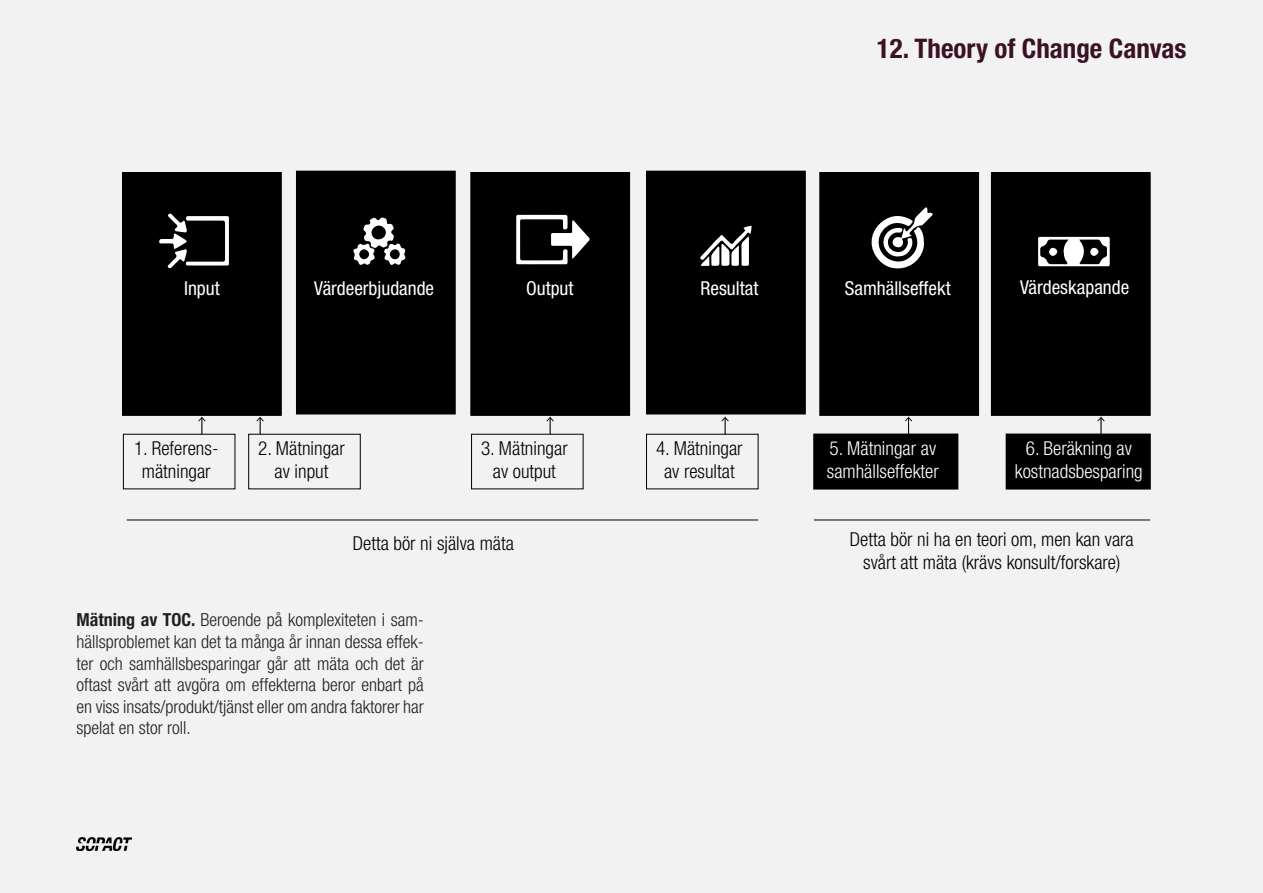
<style>
.page{position:relative;width:1263px;height:893px;background:#f2f2f2}
.page>*{position:absolute;margin:0;border:0;box-sizing:border-box;transform-origin:0 0}
.Rubrik{font:700 condensed 27px "Helvetica Neue LT Pro";color:#3b1225}
.t1{font:300 condensed 19.2px/23.1px "Helvetica Neue LT Pro";color:#000;text-align:center}
.t2{font:condensed 19.2px "Helvetica Neue LT Pro";color:#fff}
.t3{font:300 condensed 19.2px/23.1px "Helvetica Neue LT Pro";color:#fff}
.brödtext{font:300 condensed 18px/21.6px "Helvetica Neue LT Pro";color:#231f20;text-align:justify}
.s1{font-weight:700}
</style>
<div class="page">
<img style="left:77px;top:837px;width:54px;height:14px">
<div style="left:123px;top:173px;width:158px;height:242px;background:#000"></div>
<div style="left:122px;top:172px;width:160px;height:244px;border:2px solid #000"></div>
<div style="left:297px;top:172px;width:158px;height:242px;background:#000"></div>
<div style="left:296px;top:171px;width:160px;height:243px;border:2px solid #000"></div>
<div style="left:471px;top:173px;width:158px;height:242px;background:#000"></div>
<div style="left:470px;top:172px;width:160px;height:244px;border:2px solid #000"></div>
<div style="left:647px;top:172px;width:158px;height:242px;background:#000"></div>
<div style="left:646px;top:171px;width:160px;height:243px;border:2px solid #000"></div>
<div style="left:820px;top:173px;width:158px;height:242px;background:#000"></div>
<div style="left:819px;top:172px;width:160px;height:244px;border:2px solid #000"></div>
<div style="left:992px;top:173px;width:158px;height:242px;background:#000"></div>
<div style="left:991px;top:172px;width:160px;height:244px;border:2px solid #000"></div>
<svg style="left:159px;top:213px;width:70px;height:56px"></svg>
<svg style="left:516px;top:215px;width:74px;height:49px"></svg>
<svg style="left:700px;top:226px;width:52px;height:40px"></svg>
<svg style="left:871px;top:207px;width:62px;height:62px"></svg>
<svg style="left:353px;top:217px;width:53px;height:48px"></svg>
<svg style="left:1038px;top:237px;width:72px;height:30px"></svg>
<div style="left:1090px;top:248px;width:8px;height:8px;background:#fff;border-radius:50%"></div>
<div style="left:1049px;top:248px;width:8px;height:8px;background:#fff;border-radius:50%"></div>
<svg style="left:198px;top:417px;width:8px;height:17px"></svg>
<div style="left:248px;top:434px;width:113px;height:55px;border:1px solid #000"></div>
<svg style="left:256px;top:417px;width:8px;height:17px"></svg>
<svg style="left:546px;top:417px;width:8px;height:17px"></svg>
<svg style="left:721px;top:417px;width:8px;height:17px"></svg>
<div style="left:814px;top:434px;width:144px;height:55px;background:#000"></div>
<div style="left:813px;top:434px;width:145px;height:56px;border:1px solid #000"></div>
<svg style="left:905px;top:417px;width:7px;height:17px"></svg>
<div style="left:1006px;top:434px;width:144px;height:55px;background:#000"></div>
<div style="left:1006px;top:434px;width:145px;height:56px;border:1px solid #000"></div>
<svg style="left:1097px;top:417px;width:8px;height:17px"></svg>
<hr style="left:127px;top:519px;width:631px;height:1px;background:#000">
<hr style="left:814px;top:519px;width:336px;height:1px;background:#000">
<p class="Rubrik" style="left:877px;top:32px;width:311px">12. Theory of Change Canvas</p>
<p class="t2" style="left:184px;top:277px;width:37px">Input</p>
<p class="t2" style="left:314px;top:277px;width:122px">Värdeerbjudande</p>
<p class="t2" style="left:526px;top:277px;width:49px">Output</p>
<p class="t2" style="left:700px;top:277px;width:59px">Resultat</p>
<p class="t2" style="left:845px;top:277px;width:107px">Samhällseffekt</p>
<p class="t2" style="left:1020px;top:276px;width:111px">Värdeskapande</p>
<p class="t1" style="left:134px;top:436px;width:86px">1. Referens&shy;mätningar</p>
<p class="t1" style="left:258px;top:436px;width:88px">2. Mätningar av input</p>
<p class="t1" style="left:481px;top:436px;width:88px">3. Mätningar av output</p>
<p class="t1" style="left:656px;top:436px;width:88px">4. Mätningar av resultat</p>
<p class="t3" style="left:827px;top:436px;width:113px">5. Mätningar av samhällseffekter</p>
<p class="t3" style="left:1015px;top:436px;width:129px;text-align:center">6. Beräkning av kostnadsbesparing</p>
<p class="t1" style="left:353px;top:531px;width:163px">Detta bör ni själva mäta</p>
<p class="t1" style="left:850px;top:528px;width:285px">Detta bör ni ha en teori om, men kan vara svårt att mäta (krävs konsult/forskare)</p>
<p class="brödtext" style="left:77px;top:609px;width:349px"><span class="s1">Mätning av TOC.</span> Beroende på komplexiteten i sam&shy;hällsproblemet kan det ta många år innan dessa effek&shy;ter och samhällsbesparingar går att mäta och det är oftast svårt att avgöra om effekterna beror enbart på en viss insats/produkt/tjänst eller om andra faktorer har spelat en stor roll.</p>
</div>
